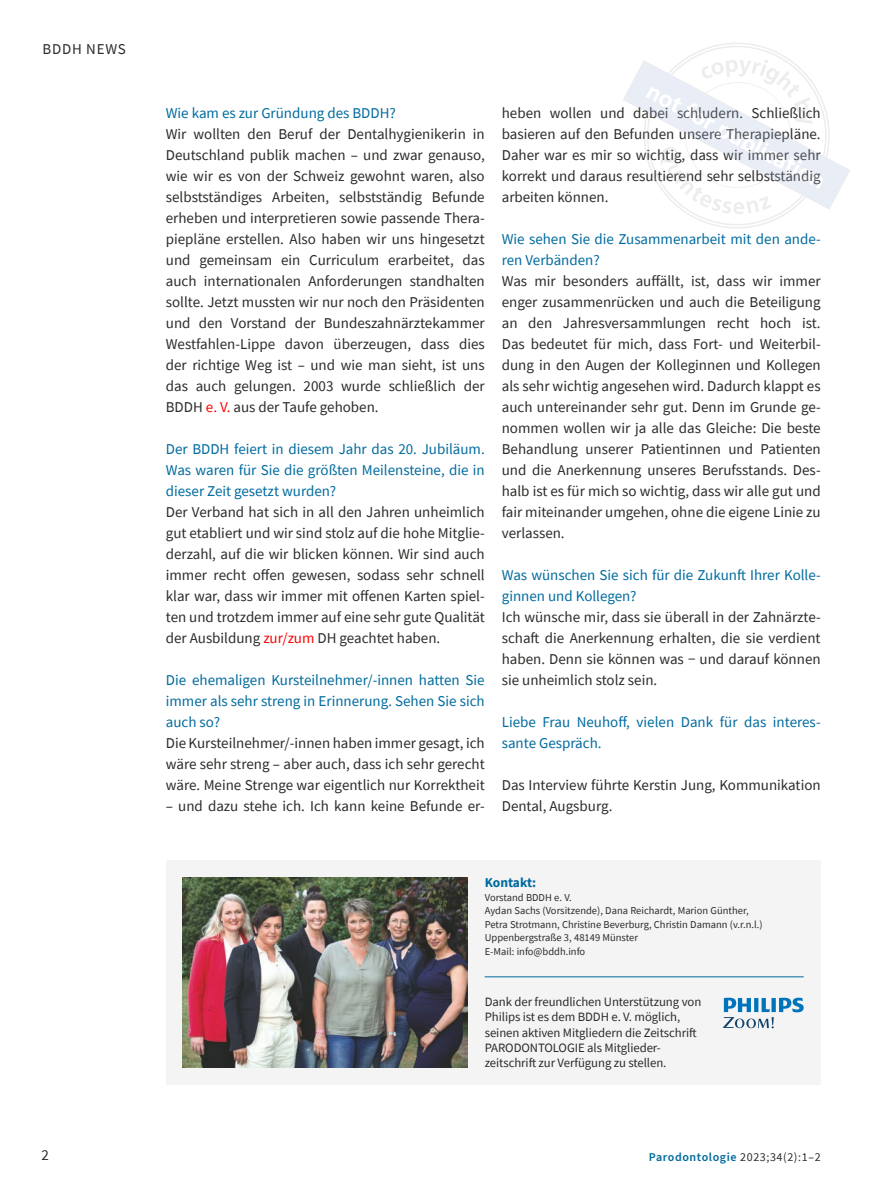
<style>
.page{position:relative;width:893px;height:1191px;background:#fff}
.page>*{position:absolute;margin:0;border:0;box-sizing:border-box;transform-origin:0 0}
.t1{font:15px/21px "Source Sans Pro";color:#2b2b29;text-align:justify}
.t2{font:15px/21px "Source Sans Pro";color:#006b9e}
.t3{font:15px "Source Sans Pro";letter-spacing:.05em;color:#2b2b29}
.t4{font:700 13.5px "Source Sans Pro";letter-spacing:-.01em;color:#006b9e}
.t5{font:12.75px/15.3px "Source Sans Pro";letter-spacing:-.005em;color:#2b2b29}
.t6{font:600 12px "Source Sans Pro";letter-spacing:.05em;color:#006b9e}
.t7{font:10.5px/13.5px "Source Sans Pro";color:#2b2b29}
.s1{color:#f00}
.s2{font-weight:400;color:#2b2b29}
</style>
<div class="page">
<div style="left:166px;top:860px;width:655px;height:224px;background:#f4f4f4"></div>
<hr style="left:485px;top:976px;width:319px;height:1px;background:#006b9e">
<img style="left:183px;top:877px;width:285px;height:190px">
<svg style="left:723px;top:997px;width:81px;height:31px"></svg>
<svg style="left:623px;top:43px;width:227px;height:186px"></svg>
<p class="t3" style="left:43px;top:39px;width:85px">BDDH News</p>
<p class="t2" style="left:166px;top:103px;width:232px">Wie kam es zur Gründung des BDDH?</p>
<p class="t1" style="left:166px;top:124px;width:320px">Wir wollten den Beruf der Dentalhygienikerin in Deutschland publik machen – und zwar genauso, wie wir es von der Schweiz gewohnt waren, also selbstständiges Arbeiten, selbstständig Befunde erheben und interpretieren sowie passende Thera&shy;piepläne erstellen. Also haben wir uns hingesetzt und gemeinsam ein Curriculum erarbeitet, das auch internationalen Anforderungen standhalten sollte. Jetzt mussten wir nur noch den Präsidenten und den Vorstand der Bundeszahnärztekammer Westfahlen-Lippe davon überzeugen, dass dies der richtige Weg ist – und wie man sieht, ist uns das auch gelungen. 2003 wurde schließlich der BDDH <span class="s1">e. V.</span> aus der Taufe gehoben.</p>
<p class="t2" style="left:166px;top:439px;width:320px;text-align:justify">Der BDDH feiert in diesem Jahr das 20. Jubiläum.<br>Was waren für Sie die größten Meilensteine, die in dieser Zeit gesetzt wurden?</p>
<p class="t1" style="left:166px;top:502px;width:320px">Der Verband hat sich in all den Jahren unheimlich gut etabliert und wir sind stolz auf die hohe Mitglie&shy;derzahl, auf die wir blicken können. Wir sind auch immer recht offen gewesen, sodass sehr schnell klar war, dass wir immer mit offenen Karten spiel&shy;ten und trotzdem immer auf eine sehr gute Qualität der Ausbildung <span class="s1">zur/zum</span> DH geachtet haben.</p>
<p class="t2" style="left:166px;top:670px;width:320px;text-align:justify">Die ehemaligen Kursteilnehmer/-innen hatten Sie immer als sehr streng in Erinnerung. Sehen Sie sich auch so?</p>
<p class="t1" style="left:166px;top:733px;width:320px">Die Kursteilnehmer/-innen haben immer gesagt, ich wäre sehr streng – aber auch, dass ich sehr gerecht wäre. Meine Strenge war eigentlich nur Korrektheit</p>
<p class="t1" style="left:166px;top:796px;width:319px">– und dazu stehe ich. Ich kann keine Befunde er-</p>
<p class="t1" style="left:502px;top:103px;width:320px">heben wollen und dabei schludern. Schließlich basieren auf den Befunden unsere Therapiepläne.<br>Daher war es mir so wichtig, dass wir immer sehr korrekt und daraus resultierend sehr selbstständig arbeiten können.</p>
<p class="t2" style="left:502px;top:229px;width:320px">Wie sehen Sie die Zusammenarbeit mit den ande&shy;ren Verbänden?</p>
<p class="t1" style="left:502px;top:271px;width:320px">Was mir besonders auffällt, ist, dass wir immer enger zusammenrücken und auch die Beteiligung an den Jahresversammlungen recht hoch ist.<br>Das bedeutet für mich, dass Fort- und Weiterbil&shy;dung in den Augen der Kolleginnen und Kollegen als sehr wichtig angesehen wird. Dadurch klappt es auch untereinander sehr gut. Denn im Grunde ge&shy;nommen wollen wir ja alle das Gleiche: Die beste Behandlung unserer Patientinnen und Patienten und die Anerkennung unseres Berufsstands. Des&shy;halb ist es für mich so wichtig, dass wir alle gut und fair miteinander umgehen, ohne die eigene Linie zu verlassen.</p>
<p class="t2" style="left:502px;top:565px;width:320px">Was wünschen Sie sich für die Zukunft Ihrer Kolle&shy;ginnen und Kollegen?</p>
<p class="t1" style="left:502px;top:607px;width:320px">Ich wünsche mir, dass sie überall in der Zahnärzte&shy;schaft die Anerkennung erhalten, die sie verdient haben. Denn sie können was − und darauf können sie unheimlich stolz sein.</p>
<p class="t2" style="left:502px;top:712px;width:319px">Liebe Frau Neuhoff, vielen Dank für das interes&shy;sante Gespräch.</p>
<p class="t1" style="left:502px;top:775px;width:320px">Das Interview führte Kerstin Jung, Kommunikation<br>Dental, Augsburg.</p>
<p class="t4" style="left:485px;top:873px;width:53px">Kontakt:</p>
<p class="t7" style="left:485px;top:890px;width:279px">Vorstand BDDH e. V.<br>Aydan Sachs (Vorsitzende), Dana Reichardt, Marion Günther, Petra Strotmann, Christine Beverburg, Christin Damann (v.r.n.l.)<br>Uppenbergstraße 3, 48149 Münster<br>E-Mail: info@bddh.info</p>
<p class="t5" style="left:485px;top:994px;width:218px">Dank der freundlichen Unterstützung von Philips ist es dem BDDH e. V. möglich, seinen aktiven Mitgliedern die Zeitschrift PARODONTOLOGIE als Mitglieder&shy;zeitschrift zur Verfügung zu stellen.</p>
<p class="t1" style="left:41px;top:1144px;width:9px">2</p>
<p class="t6" style="left:649px;top:1148px;width:173px">Parodontologie <span class="s2">2023;34(2):1–2</span></p>
</div>
